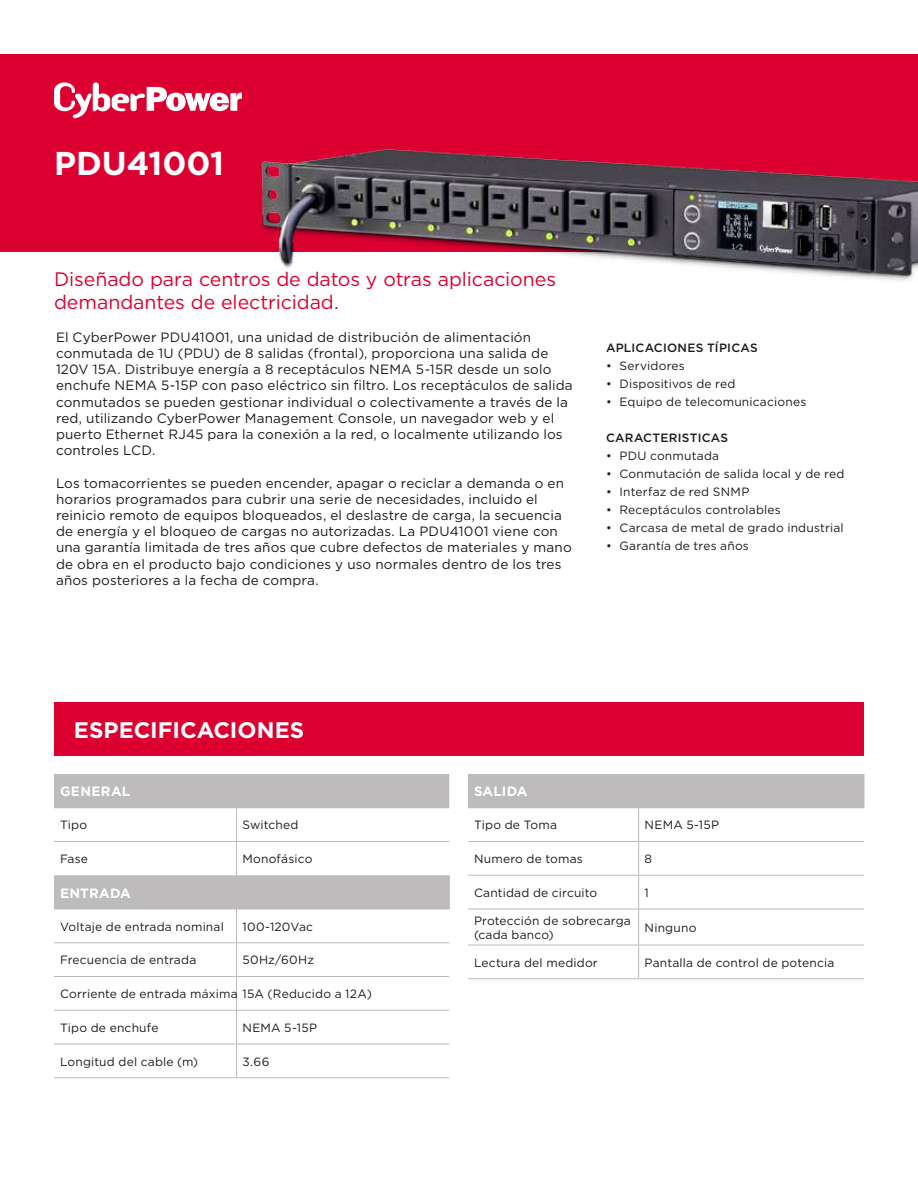
<style>
.page{position:relative;width:918px;height:1188px;background:#fff}
.page>*{position:absolute;margin:0;border:0;box-sizing:border-box;transform-origin:0 0}
.t1{font:700 33px "Gotham";color:#fff}
.t2{font:700 22.5px "Gotham";color:#fff}
.t3{font:19.5px/23.4px "Gotham";letter-spacing:-.005em;color:#dc0031}
.t4{font:13.5px/16.2px "Gotham";letter-spacing:.01em;color:#1f191a}
.t5{font:700 13.5px "Gotham";letter-spacing:.015em;color:#fff}
.t6{font:12px/14.4px "Gotham";letter-spacing:.015em;color:#1f191a}
.t7{font:500 12px "Gotham";letter-spacing:.02em;color:#1f191a}
</style>
<div class="page">
<div style="left:0;top:54px;width:918px;height:198px;background:#dc0031"></div>
<svg style="left:54px;top:82px;width:188px;height:37px"></svg>
<img style="left:259px;top:148px;width:659px;height:133px">
<div style="left:54px;top:702px;width:810px;height:54px;background:#dc0031"></div>
<svg style="left:54px;top:774px;width:395px;height:135px"></svg>
<hr style="left:54px;top:1077px;width:183px;height:1px;background:#bdbbbb">
<hr style="left:237px;top:1077px;width:212px;height:1px;background:#bdbbbb">
<hr style="left:236px;top:774px;width:1px;height:33px;background:#bdbbbb">
<hr style="left:54px;top:807px;width:183px;height:1px;background:#bdbbbb">
<hr style="left:237px;top:807px;width:212px;height:1px;background:#bdbbbb">
<hr style="left:236px;top:808px;width:1px;height:33px;background:#bdbbbb">
<hr style="left:54px;top:841px;width:183px;height:1px;background:#bdbbbb">
<hr style="left:237px;top:841px;width:212px;height:1px;background:#bdbbbb">
<hr style="left:236px;top:842px;width:1px;height:33px;background:#bdbbbb">
<hr style="left:236px;top:909px;width:1px;height:33px;background:#bdbbbb">
<hr style="left:54px;top:942px;width:183px;height:1px;background:#bdbbbb">
<hr style="left:237px;top:942px;width:212px;height:1px;background:#bdbbbb">
<hr style="left:236px;top:943px;width:1px;height:33px;background:#bdbbbb">
<hr style="left:54px;top:976px;width:183px;height:1px;background:#bdbbbb">
<hr style="left:237px;top:976px;width:212px;height:1px;background:#bdbbbb">
<hr style="left:236px;top:977px;width:1px;height:33px;background:#bdbbbb">
<hr style="left:54px;top:1010px;width:183px;height:1px;background:#bdbbbb">
<hr style="left:237px;top:1010px;width:212px;height:1px;background:#bdbbbb">
<hr style="left:236px;top:1011px;width:1px;height:33px;background:#bdbbbb">
<hr style="left:54px;top:1044px;width:183px;height:1px;background:#bdbbbb">
<hr style="left:237px;top:1044px;width:212px;height:1px;background:#bdbbbb">
<hr style="left:236px;top:1044px;width:1px;height:33px;background:#bdbbbb">
<hr style="left:236px;top:875px;width:1px;height:34px;background:#bdbbbb">
<hr style="left:449px;top:875px;width:1px;height:34px;background:#bdbbbb">
<hr style="left:54px;top:909px;width:183px;height:1px;background:#bdbbbb">
<hr style="left:237px;top:909px;width:213px;height:1px;background:#bdbbbb">
<div style="left:468px;top:774px;width:396px;height:33px;background:#bdbbbb"></div>
<hr style="left:638px;top:808px;width:1px;height:33px;background:#bdbbbb">
<hr style="left:468px;top:841px;width:171px;height:1px;background:#bdbbbb">
<hr style="left:639px;top:841px;width:225px;height:1px;background:#bdbbbb">
<hr style="left:638px;top:842px;width:1px;height:33px;background:#bdbbbb">
<hr style="left:468px;top:875px;width:171px;height:1px;background:#bdbbbb">
<hr style="left:639px;top:875px;width:225px;height:1px;background:#bdbbbb">
<hr style="left:638px;top:876px;width:1px;height:33px;background:#bdbbbb">
<hr style="left:468px;top:909px;width:171px;height:1px;background:#bdbbbb">
<hr style="left:639px;top:909px;width:225px;height:1px;background:#bdbbbb">
<hr style="left:638px;top:909px;width:1px;height:36px;background:#bdbbbb">
<hr style="left:468px;top:945px;width:171px;height:1px;background:#bdbbbb">
<hr style="left:639px;top:945px;width:225px;height:1px;background:#bdbbbb">
<hr style="left:638px;top:945px;width:1px;height:33px;background:#bdbbbb">
<hr style="left:468px;top:978px;width:171px;height:1px;background:#bdbbbb">
<hr style="left:639px;top:978px;width:225px;height:1px;background:#bdbbbb">
<hr style="left:638px;top:774px;width:1px;height:33px;background:#bdbbbb">
<hr style="left:864px;top:774px;width:1px;height:33px;background:#bdbbbb">
<hr style="left:468px;top:807px;width:171px;height:1px;background:#bdbbbb">
<hr style="left:639px;top:807px;width:225px;height:1px;background:#bdbbbb">
<h1 class="t1" style="left:54px;top:142px;width:171px">PDU41001</h1>
<h3 class="t3" style="left:54px;top:267px;width:504px">Diseñado para centros de datos y otras aplicaciones demandantes de electricidad.</h3>
<p class="t4" style="left:56px;top:329px;width:518px">El CyberPower PDU41001, una unidad de distribución de alimentación conmutada de 1U (PDU) de 8 salidas (frontal), proporciona una salida de 120V 15A. Distribuye energía a 8 receptáculos NEMA 5-15R desde un solo enchufe NEMA 5-15P con paso eléctrico sin filtro. Los receptáculos de salida conmutados se pueden gestionar individual o colectivamente a través de la red, utilizando CyberPower Management Console, un navegador web y el puerto Ethernet RJ45 para la conexión a la red, o localmente utilizando los controles LCD.</p>
<p class="t4" style="left:56px;top:474px;width:517px">Los tomacorrientes se pueden encender, apagar o reciclar a demanda o en horarios programados para cubrir una serie de necesidades, incluido el reinicio remoto de equipos bloqueados, el deslastre de carga, la secuencia de energía y el bloqueo de cargas no autorizadas. La PDU41001 viene con una garantía limitada de tres años que cubre defectos de materiales y mano de obra en el producto bajo condiciones y uso normales dentro de los tres años posteriores a la fecha de compra.</p>
<p class="t7" style="left:606px;top:340px;width:153px">APLICACIONES TÍPICAS</p>
<p class="t6" style="left:606px;top:358px;width:80px">• Servidores</p>
<p class="t6" style="left:606px;top:376px;width:131px">• Dispositivos de red</p>
<p class="t6" style="left:606px;top:394px;width:202px">• Equipo de telecomunicaciones</p>
<p class="t7" style="left:606px;top:430px;width:124px">CARACTERISTICAS</p>
<p class="t6" style="left:606px;top:448px;width:115px">• PDU conmutada</p>
<p class="t6" style="left:606px;top:466px;width:240px">• Conmutación de salida local y de red</p>
<p class="t6" style="left:606px;top:484px;width:145px">• Interfaz de red SNMP</p>
<p class="t6" style="left:606px;top:502px;width:176px">• Receptáculos controlables</p>
<p class="t6" style="left:606px;top:520px;width:239px">• Carcasa de metal de grado industrial</p>
<p class="t6" style="left:606px;top:538px;width:144px">• Garantía de tres años</p>
<h2 class="t2" style="left:74px;top:715px;width:232px">ESPECIFICACIONES</h2>
<p class="t5" style="left:60px;top:783px;width:72px">GENERAL</p>
<p class="t6" style="left:60px;top:818px;width:29px">Tipo</p>
<p class="t6" style="left:243px;top:818px;width:57px">Switched</p>
<p class="t6" style="left:60px;top:851px;width:29px">Fase</p>
<p class="t6" style="left:243px;top:851px;width:71px">Monofásico</p>
<p class="t5" style="left:60px;top:884px;width:72px">ENTRADA</p>
<p class="t6" style="left:60px;top:919px;width:165px">Voltaje de entrada nominal</p>
<p class="t6" style="left:243px;top:919px;width:72px">100-120Vac</p>
<p class="t6" style="left:60px;top:953px;width:138px">Frecuencia de entrada</p>
<p class="t6" style="left:243px;top:953px;width:73px">50Hz/60Hz</p>
<p class="t6" style="left:60px;top:986px;width:313px">Corriente de entrada máxima 15A (Reducido a 12A)</p>
<p class="t6" style="left:60px;top:1020px;width:100px">Tipo de enchufe</p>
<p class="t6" style="left:243px;top:1020px;width:76px">NEMA 5-15P</p>
<p class="t6" style="left:60px;top:1054px;width:140px">Longitud del cable (m)</p>
<p class="t6" style="left:243px;top:1054px;width:28px">3.66</p>
<p class="t5" style="left:474px;top:783px;width:55px">SALIDA</p>
<p class="t6" style="left:474px;top:818px;width:85px">Tipo de Toma</p>
<p class="t6" style="left:645px;top:818px;width:76px">NEMA 5-15P</p>
<p class="t6" style="left:474px;top:851px;width:110px">Numero de tomas</p>
<p class="t6" style="left:645px;top:851px;width:9px">8</p>
<p class="t6" style="left:474px;top:885px;width:125px">Cantidad de circuito</p>
<p class="t6" style="left:645px;top:885px;width:6px">1</p>
<p class="t6" style="left:474px;top:913px;width:158px">Protección de sobrecarga (cada banco)</p>
<p class="t6" style="left:645px;top:920px;width:53px">Ninguno</p>
<p class="t6" style="left:474px;top:955px;width:125px">Lectura del medidor</p>
<p class="t6" style="left:645px;top:955px;width:191px">Pantalla de control de potencia</p>
</div>
